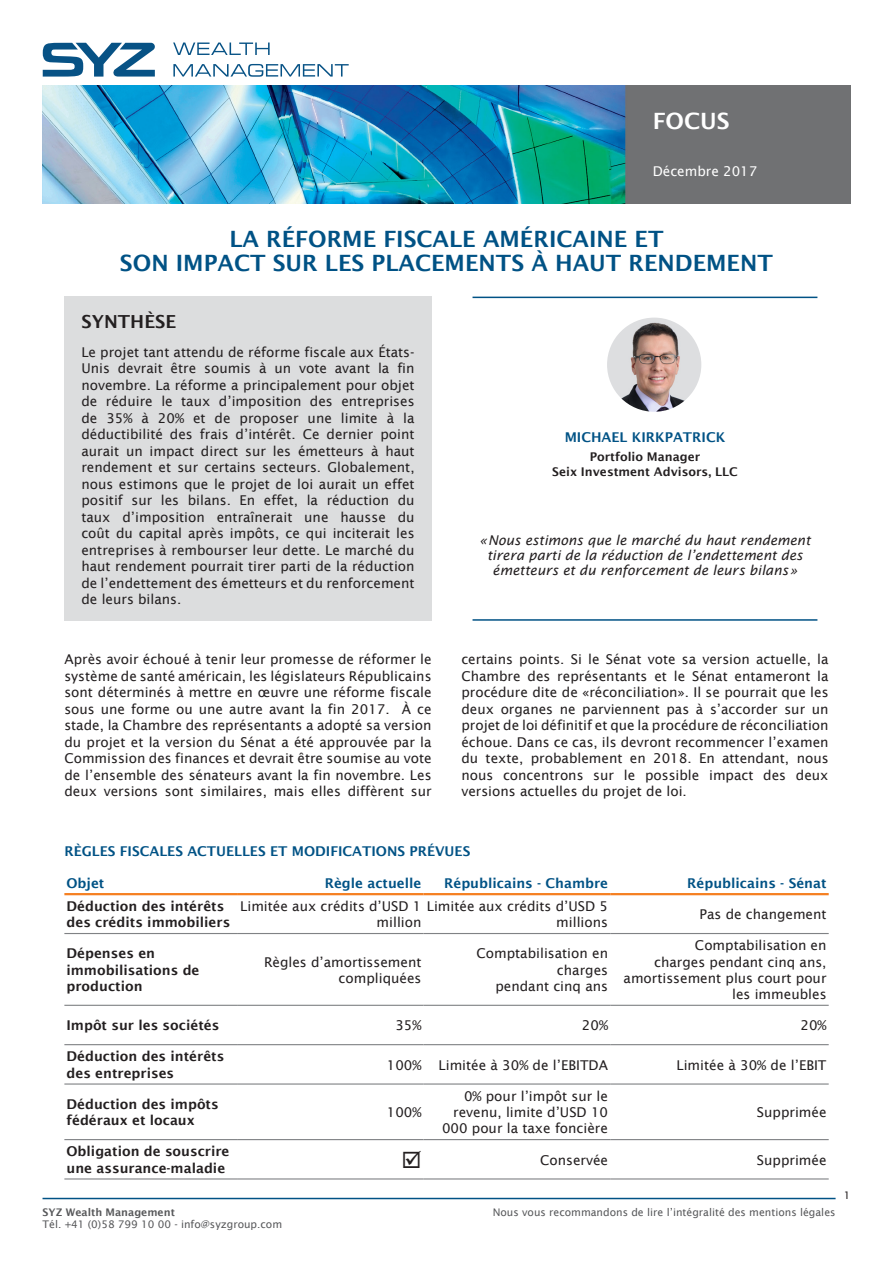
<style>
.page{position:relative;width:893px;height:1263px;background:#fff}
.page>*{position:absolute;margin:0;border:0;box-sizing:border-box;transform-origin:0 0}
.TItre_PRINCIPAL{font:600 22.5px/24px "Lucida Sans";color:#005285;text-align:center}
.t1{font:600 22.5px "Lucida Sans";color:#fff}
.Texte_courant{font:600 18px "Lucida Sans";color:#231f20}
.Texte_courant_-_list{font:13.5px/16.5px "Lucida Sans";color:#231f20;text-align:right}
.Texte_courant-2{font:13.5px/16.5px "Lucida Sans";color:#231f20;text-align:justify}
.t2{font:600 13.5px/16.2px "Lucida Sans";color:#231f20}
.Texte_courant-3{font:italic 13.5px/15px "Lucida Sans";color:#231f20;text-align:center}
.Subtitle_PRINCIPAL{font:600 13.5px "Lucida Sans";color:#005285}
.Texte_courant_-_list-2{font:600 13.5px "Lucida Sans";color:#005285}
.t3{font:13.5px "Lucida Sans";color:#fff}
.Texte_courant_-_list-3{font:600 12px/15px "Lucida Sans";color:#231f20;text-align:center}
.t4{font:10.5px "Lucida Sans";color:#57585a}
.t5{font:600 10.5px "Lucida Sans";color:#57585a}
.Numèro_de_page{font:10.5px "Lucida Sans";color:#231f20}
</style>
<div class="page">
<img style="left:43px;top:86px;width:807px;height:117px">
<svg style="left:43px;top:43px;width:112px;height:34px"></svg>
<svg style="left:173px;top:43px;width:97px;height:12px"></svg>
<svg style="left:173px;top:64px;width:176px;height:13px"></svg>
<hr style="left:43px;top:1198px;width:793px;height:1px;background:#005285">
<div style="left:64px;top:297px;width:368px;height:324px;background:#dcddde"></div>
<hr style="left:472px;top:619px;width:345px;height:2px;background:#005285">
<hr style="left:472px;top:297px;width:345px;height:1px;background:#005285">
<img style="left:607px;top:318px;width:94px;height:94px;border-radius:47px">
<hr style="left:64px;top:893px;width:173px;height:2px;background:#f57f21">
<hr style="left:237px;top:893px;width:187px;height:2px;background:#f57f21">
<hr style="left:424px;top:893px;width:186px;height:2px;background:#f57f21">
<hr style="left:610px;top:893px;width:219px;height:2px;background:#f57f21">
<hr style="left:64px;top:933px;width:173px;height:1px;background:#808285">
<hr style="left:237px;top:933px;width:187px;height:1px;background:#808285">
<hr style="left:424px;top:933px;width:186px;height:1px;background:#808285">
<hr style="left:610px;top:933px;width:219px;height:1px;background:#808285">
<hr style="left:64px;top:1005px;width:173px;height:1px;background:#808285">
<hr style="left:237px;top:1005px;width:187px;height:1px;background:#808285">
<hr style="left:424px;top:1005px;width:186px;height:1px;background:#808285">
<hr style="left:610px;top:1005px;width:219px;height:1px;background:#808285">
<hr style="left:64px;top:1044px;width:173px;height:1px;background:#808285">
<hr style="left:237px;top:1044px;width:187px;height:1px;background:#808285">
<hr style="left:424px;top:1044px;width:186px;height:1px;background:#808285">
<hr style="left:610px;top:1044px;width:219px;height:1px;background:#808285">
<hr style="left:64px;top:1083px;width:173px;height:1px;background:#808285">
<hr style="left:237px;top:1083px;width:187px;height:1px;background:#808285">
<hr style="left:424px;top:1083px;width:186px;height:1px;background:#808285">
<hr style="left:610px;top:1083px;width:219px;height:1px;background:#808285">
<hr style="left:64px;top:1139px;width:173px;height:1px;background:#808285">
<hr style="left:237px;top:1139px;width:187px;height:1px;background:#808285">
<hr style="left:424px;top:1139px;width:186px;height:1px;background:#808285">
<hr style="left:610px;top:1139px;width:219px;height:1px;background:#808285">
<hr style="left:64px;top:1178px;width:173px;height:1px;background:#808285">
<hr style="left:237px;top:1178px;width:187px;height:1px;background:#808285">
<hr style="left:424px;top:1178px;width:186px;height:1px;background:#808285">
<hr style="left:610px;top:1178px;width:219px;height:1px;background:#808285">
<h1 class="t1" style="left:653px;top:108px;width:78px">FOCUS</h1>
<p class="t3" style="left:653px;top:163px;width:106px">Décembre 2017</p>
<p class="TItre_PRINCIPAL" style="left:120px;top:227px;width:654px">LA RÉFORME FISCALE AMÉRICAINE ET<br>SON IMPACT SUR LES PLACEMENTS À HAUT RENDEMENT</p>
<p class="Texte_courant" style="left:81px;top:311px;width:96px">SYNTHÈSE</p>
<p class="Texte_courant_-_list" style="left:81px;top:344px;width:335px;text-align:justify">Le projet tant attendu de réforme fiscale aux États-Unis devrait être soumis à un vote avant la fin novembre. La réforme a principalement pour objet de réduire le taux d’imposition des entreprises de 35% à 20% et de proposer une limite à la déductibilité des frais d’intérêt. Ce dernier point aurait un impact direct sur les émetteurs à haut rendement et sur certains secteurs. Globalement, nous estimons que le projet de loi aurait un effet positif sur les bilans. En effet, la réduction du taux d’imposition entraînerait une hausse du coût du capital après impôts, ce qui inciterait les entreprises à rembourser leur dette. Le marché du haut rendement pourrait tirer parti de la réduction de l’endettement des émetteurs et du renforcement de leurs bilans.</p>
<p class="Texte_courant_-_list-2" style="left:565px;top:429px;width:162px">MICHAEL KIRKPATRICK</p>
<p class="Texte_courant_-_list-3" style="left:552px;top:449px;width:187px">Portfolio Manager<br>Seix Investment Advisors, LLC</p>
<p class="Texte_courant-3" style="left:479px;top:533px;width:333px">«Nous estimons que le marché du haut rendement tirera parti de la réduction de l’endettement des émetteurs et du renforcement de leurs bilans»</p>
<p class="Texte_courant-2" style="left:64px;top:651px;width:369px">Après avoir échoué à tenir leur promesse de réformer le système de santé américain, les législateurs Républicains sont déterminés à mettre en œuvre une réforme fiscale sous une forme ou une autre avant la fin 2017. À ce stade, la Chambre des représentants a adopté sa version du projet et la version du Sénat a été approuvée par la Commission des finances et devrait être soumise au vote de l’ensemble des sénateurs avant la fin novembre. Les deux versions sont similaires, mais elles diffèrent sur</p>
<p class="Texte_courant-2" style="left:461px;top:651px;width:369px">certains points. Si le Sénat vote sa version actuelle, la Chambre des représentants et le Sénat entameront la procédure dite de «réconciliation». Il se pourrait que les deux organes ne parviennent pas à s’accorder sur un projet de loi définitif et que la procédure de réconciliation échoue. Dans ce cas, ils devront recommencer l’examen du texte, probablement en 2018. En attendant, nous nous concentrons sur le possible impact des deux versions actuelles du projet de loi.</p>
<p class="Subtitle_PRINCIPAL" style="left:64px;top:843px;width:407px">RÈGLES FISCALES ACTUELLES ET MODIFICATIONS PRÉVUES</p>
<p class="Subtitle_PRINCIPAL" style="left:67px;top:875px;width:39px">Objet</p>
<p class="Subtitle_PRINCIPAL" style="left:325px;top:875px;width:98px">Règle actuelle</p>
<p class="Subtitle_PRINCIPAL" style="left:444px;top:875px;width:165px">Républicains - Chambre</p>
<p class="Subtitle_PRINCIPAL" style="left:687px;top:875px;width:141px">Républicains - Sénat</p>
<p class="t2" style="left:67px;top:898px;width:165px">Déduction des intérêts des crédits immobiliers</p>
<p class="Texte_courant_-_list" style="left:377px;top:898px;width:233px;text-align:left;text-indent:-136px">Limitée aux crédits d’USD 1 Limitée aux crédits d’USD 5 million</p>
<p class="Texte_courant_-_list" style="left:700px;top:906px;width:128px">Pas de changement</p>
<p class="Texte_courant_-_list" style="left:556px;top:914px;width:53px">millions</p>
<p class="t2" style="left:67px;top:945px;width:135px">Dépenses en immobilisations de production</p>
<p class="Texte_courant_-_list" style="left:264px;top:953px;width:159px">Règles d’amortissement compliquées</p>
<p class="Texte_courant_-_list" style="left:476px;top:945px;width:133px">Comptabilisation en charges<br>pendant cinq ans</p>
<p class="Texte_courant_-_list" style="left:624px;top:937px;width:204px">Comptabilisation en<br>charges pendant cinq ans, amortissement plus court pour les immeubles</p>
<p class="t2" style="left:66px;top:1017px;width:154px">Impôt sur les sociétés</p>
<p class="Texte_courant_-_list" style="left:395px;top:1017px;width:28px">35%</p>
<p class="Texte_courant_-_list" style="left:582px;top:1017px;width:28px">20%</p>
<p class="Texte_courant_-_list" style="left:800px;top:1017px;width:28px">20%</p>
<p class="t2" style="left:66px;top:1048px;width:159px">Déduction des intérêts des entreprises</p>
<p class="Texte_courant_-_list" style="left:387px;top:1056px;width:36px">100%</p>
<p class="Texte_courant_-_list" style="left:439px;top:1056px;width:171px">Limitée à 30% de l’EBITDA</p>
<p class="Texte_courant_-_list" style="left:676px;top:1056px;width:151px">Limitée à 30% de l’EBIT</p>
<p class="t2" style="left:67px;top:1096px;width:154px">Déduction des impôts fédéraux et locaux</p>
<p class="Texte_courant_-_list" style="left:387px;top:1104px;width:36px">100%</p>
<p class="Texte_courant_-_list" style="left:442px;top:1088px;width:168px">0% pour l’impôt sur le revenu, limite d’USD 10<br>000 pour la taxe foncière</p>
<p class="Texte_courant_-_list" style="left:757px;top:1104px;width:71px">Supprimée</p>
<p class="t2" style="left:67px;top:1143px;width:165px">Obligation de souscrire une assurance-maladie</p>
<p class="Texte_courant_-_list" style="left:540px;top:1151px;width:69px">Conservée</p>
<p class="Texte_courant_-_list" style="left:757px;top:1151px;width:71px">Supprimée</p>
<p class="t5" style="left:43px;top:1207px;width:134px">SYZ Wealth Management</p>
<p class="t4" style="left:493px;top:1206px;width:344px">Nous vous recommandons de lire l’intégralité des mentions légales</p>
<p class="t4" style="left:43px;top:1219px;width:241px">Tél. +41 (0)58 799 10 00 - info@syzgroup.com</p>
<p class="Numèro_de_page" style="left:844px;top:1189px;width:8px">1</p>
</div>
